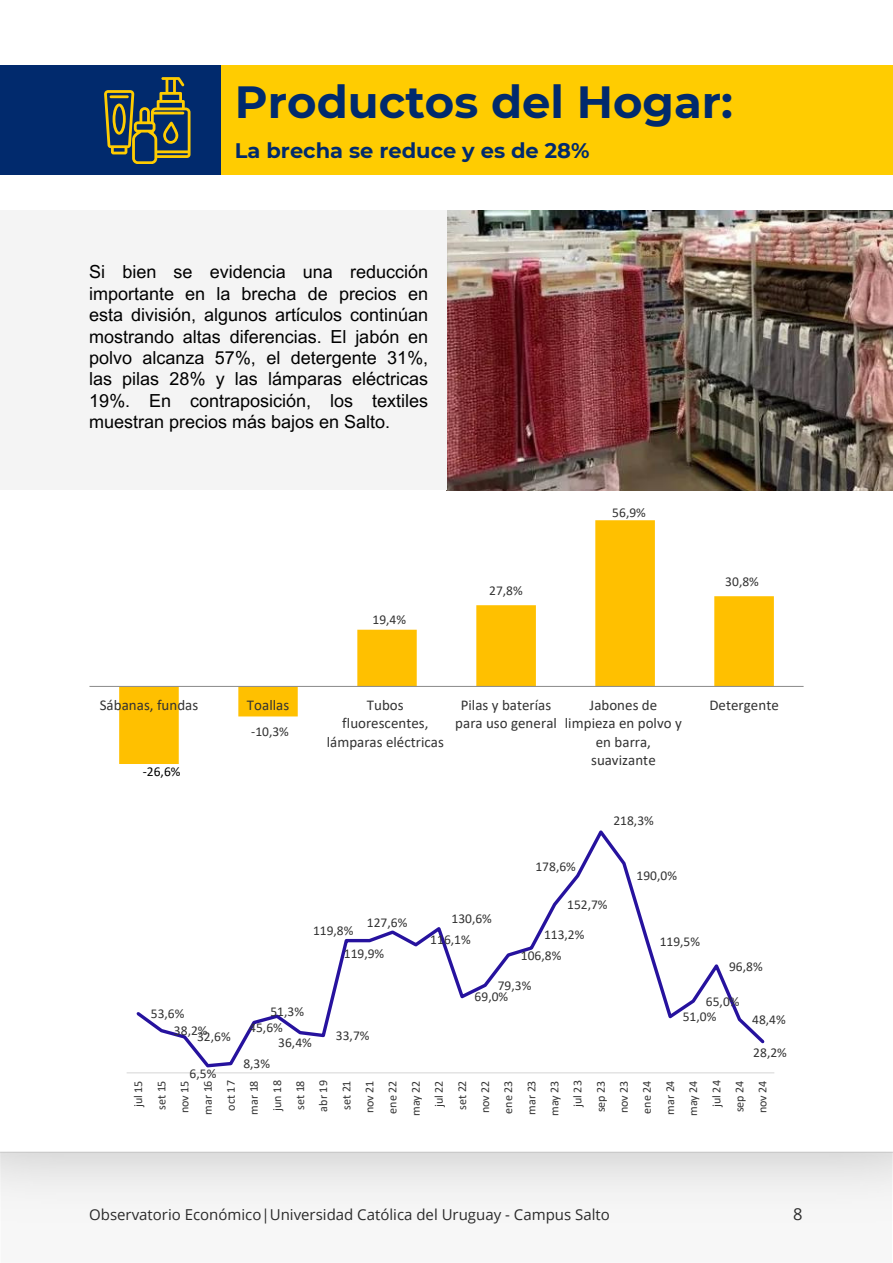
<style>
.page{position:relative;width:893px;height:1263px;background:#fff}
.page>*{position:absolute;margin:0;border:0;box-sizing:border-box;transform-origin:0 0}
.t1{font:700 45px "Montserrat";color:#012a6d}
.t2{font:700 21px "Montserrat";color:#012a6d}
.t3{font:18px/21.3px "Arial MT Pro";color:#000;text-align:justify}
.t4{font:16.5px "Open Sans";color:#2b2b2b}
.t5{font:15px/18.3px "Calibri";letter-spacing:.005em;color:#333;text-align:center}
.t6{font:15px "Open Sans";color:#2b2b2b}
.t7{font:13.5px/17px "Calibri";color:#333}
.t8{font:13.5px "Calibri";color:#000}
.t9{font:12px/23.1px "Calibri";letter-spacing:-.005em;color:#333;text-align:right}
</style>
<div class="page">
<svg style="left:1px;top:1151px;width:891px;height:53px;fill:#ececec"></svg>
<div style="left:215px;top:65px;width:678px;height:110px;background:#ffcc01"></div>
<div style="left:0;top:65px;width:220px;height:110px;background:#012a6d"></div>
<svg style="left:104px;top:77px;width:87px;height:87px"></svg>
<img style="left:446px;top:211px;width:447px;height:280px">
<div style="left:0;top:211px;width:446px;height:279px;background:#f4f4f4"></div>
<svg style="left:119px;top:520px;width:655px;height:244px"></svg>
<hr style="left:89px;top:686px;width:715px;height:1px;background:#898989">
<hr style="left:127px;top:1072px;width:647px;height:1px;background:#d9d9d9">
<svg style="left:136px;top:830px;width:629px;height:238px"></svg>
<h1 class="t1" style="left:235px;top:69px;width:500px">Productos del Hogar:</h1>
<p class="t2" style="left:235px;top:136px;width:356px">La brecha se reduce y es de 28%</p>
<p class="t3" style="left:89px;top:262px;width:341px">Si bien se evidencia una reducción importante en la brecha de precios en esta división, algunos artículos continúan mostrando altas diferencias. El jabón en polvo alcanza 57%, el detergente 31%, las pilas 28% y las lámparas eléctricas 19%. En contraposición, los textiles muestran precios más bajos en Salto.</p>
<p class="t7" style="left:372px;top:611px;width:35px">19,4%</p>
<p class="t7" style="left:489px;top:581px;width:35px">27,8%</p>
<p class="t7" style="left:612px;top:504px;width:35px">56,9%</p>
<p class="t7" style="left:725px;top:573px;width:35px">30,8%</p>
<p class="t5" style="left:100px;top:696px;width:100px">Sábanas, fundas</p>
<p class="t5" style="left:247px;top:696px;width:44px">Toallas</p>
<p class="t5" style="left:327px;top:696px;width:119px">Tubos fluorescentes, lámparas eléctricas</p>
<p class="t5" style="left:455px;top:696px;width:103px">Pilas y baterías para uso general</p>
<p class="t5" style="left:565px;top:696px;width:118px">Jabones de limpieza en polvo y en barra, suavizante</p>
<p class="t5" style="left:709px;top:696px;width:71px">Detergente</p>
<p class="t7" style="left:251px;top:723px;width:39px">-10,3%</p>
<p class="t8" style="left:143px;top:762px;width:39px">-26,6%</p>
<p class="t7" style="left:535px;top:858px;width:42px">178,6%</p>
<p class="t7" style="left:613px;top:811px;width:42px">218,3%</p>
<p class="t7" style="left:636px;top:867px;width:42px">190,0%</p>
<p class="t7" style="left:367px;top:913px;width:42px">127,6%</p>
<p class="t7" style="left:344px;top:919px;width:42px;line-height:23.1px;text-indent:-31px">119,8%<br>119,9%</p>
<p class="t7" style="left:451px;top:910px;width:42px">130,6%</p>
<p class="t7" style="left:430px;top:931px;width:42px">116,1%</p>
<p class="t7" style="left:567px;top:896px;width:42px">152,7%</p>
<p class="t7" style="left:544px;top:925px;width:42px">113,2%</p>
<p class="t7" style="left:521px;top:946px;width:42px">106,8%</p>
<p class="t7" style="left:660px;top:932px;width:42px">119,5%</p>
<p class="t7" style="left:729px;top:957px;width:35px">96,8%</p>
<p class="t7" style="left:498px;top:976px;width:35px">79,3%</p>
<p class="t7" style="left:475px;top:988px;width:35px">69,0%</p>
<p class="t7" style="left:706px;top:992px;width:35px">65,0%</p>
<p class="t7" style="left:270px;top:1002px;width:35px">51,3%</p>
<p class="t7" style="left:278px;top:1034px;width:35px">36,4%</p>
<p class="t7" style="left:174px;top:1005px;width:35px;text-indent:-23px">53,6%<br>38,2%</p>
<p class="t7" style="left:683px;top:1008px;width:35px">51,0%</p>
<p class="t7" style="left:752px;top:1011px;width:35px">48,4%</p>
<p class="t7" style="left:753px;top:1043px;width:35px">28,2%</p>
<p class="t9" style="left:126px;top:1116px;width:37px;rotate:-90deg">jul 15 set 15 nov 15 mar 16 oct 17 mar 18 jun 18 set 18 abr 19 set 21 nov 21 ene 22 may 22 jul 22 set 22 nov 22 ene 23 mar 23 may 23 jul 23 sep 23 nov 23 ene 24 mar 24 may 24 jul 24 sep 24 nov 24</p>
<p class="t7" style="left:249px;top:1019px;width:35px">45,6%</p>
<p class="t7" style="left:336px;top:1027px;width:35px">33,7%</p>
<p class="t7" style="left:197px;top:1028px;width:35px">32,6%</p>
<p class="t7" style="left:190px;top:1065px;width:28px">6,5%</p>
<p class="t7" style="left:243px;top:1055px;width:28px">8,3%</p>
<p class="t6" style="left:89px;top:1204px;width:522px">Observatorio Económico|Universidad Católica del Uruguay - Campus Salto</p>
<p class="t4" style="left:793px;top:1202px;width:11px">8</p>
</div>
